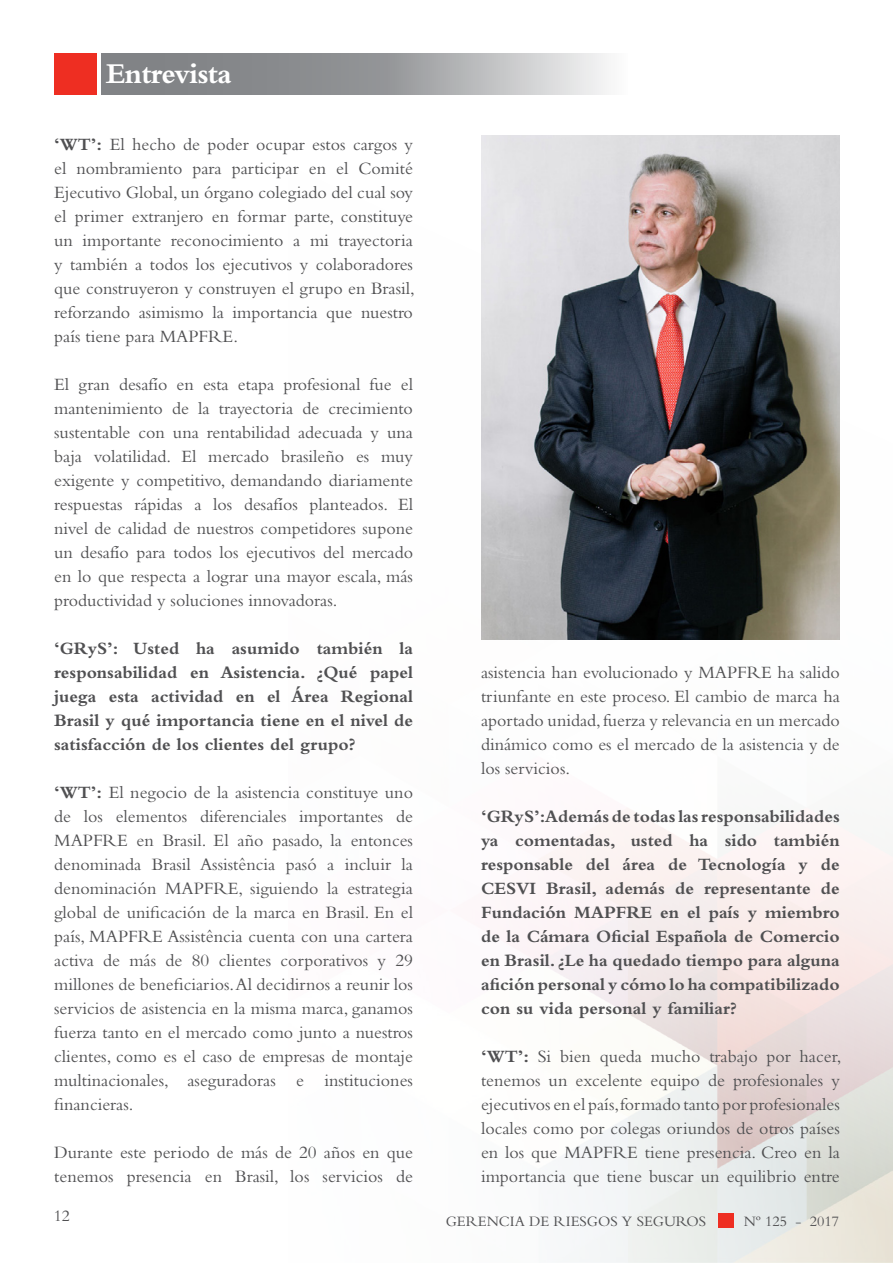
<style>
.page{position:relative;width:893px;height:1263px;background:#fff}
.page>*{position:absolute;margin:0;border:0;box-sizing:border-box;transform-origin:0 0}
.t1{font:700 30px "Bembo Std";letter-spacing:-.025em;color:#fff}
.t2{font:18px/24px "Bembo Std";color:#505052;text-align:justify}
.t3{font:700 18px/24px "Bembo Std";color:#505052;text-align:justify}
.t4{font:16.5px "Bembo Std";color:#505052}
.t5{font:15px "Bembo Std";color:#505052}
.s1{font-weight:700}
</style>
<div class="page">
<svg style="left:481px;top:639px;width:412px;height:624px;fill:#fbf6f7"></svg>
<div style="left:54px;top:54px;width:43px;height:41px;background:#ee2e22"></div>
<svg style="left:101px;top:54px;width:506px;height:41px"></svg>
<img style="left:481px;top:135px;width:359px;height:504px">
<div style="left:718px;top:1213px;width:15px;height:15px;background:#ee2e22"></div>
<h1 class="t1" style="left:106px;top:57px;width:127px">Entrevista</h1>
<p class="t2" style="left:54px;top:132px;width:362px"><span class="s1">‘WT’:</span> El hecho de poder ocupar estos cargos y el nombramiento para participar en el Comité Ejecutivo Global, un órgano colegiado del cual soy el primer extranjero en formar parte, constituye un importante reconocimiento a mi trayectoria y también a todos los ejecutivos y colaboradores que construyeron y construyen el grupo en Brasil, reforzando asimismo la importancia que nuestro país tiene para MAPFRE.</p>
<p class="t2" style="left:54px;top:372px;width:360px">El gran desafío en esta etapa profesional fue el mantenimiento de la trayectoria de crecimiento sustentable con una rentabilidad adecuada y una baja volatilidad. El mercado brasileño es muy exigente y competitivo, demandando diariamente respuestas rápidas a los desafíos planteados. El nivel de calidad de nuestros competidores supone un desafío para todos los ejecutivos del mercado en lo que respecta a lograr una mayor escala, más productividad y soluciones innovadoras.</p>
<p class="t3" style="left:54px;top:636px;width:360px">‘GRyS’: Usted ha asumido también la responsabilidad en Asistencia. ¿Qué papel juega esta actividad en el Área Regional Brasil y qué importancia tiene en el nivel de satisfacción de los clientes del grupo?</p>
<p class="t2" style="left:54px;top:780px;width:360px"><span class="s1">‘WT’:</span> El negocio de la asistencia constituye uno de los elementos diferenciales importantes de MAPFRE en Brasil. El año pasado, la entonces denominada Brasil Assistência pasó a incluir la denominación MAPFRE, siguiendo la estrategia global de unificación de la marca en Brasil. En el país, MAPFRE Assistência cuenta con una cartera activa de más de 80 clientes corporativos y 29 millones de beneficiarios. Al decidirnos a reunir los servicios de asistencia en la misma marca, ganamos fuerza tanto en el mercado como junto a nuestros clientes, como es el caso de empresas de montaje multinacionales, aseguradoras e instituciones financieras.</p>
<p class="t2" style="left:54px;top:1140px;width:360px">Durante este periodo de más de 20 años en que tenemos presencia en Brasil, los servicios de</p>
<p class="t4" style="left:54px;top:1206px;width:18px">12</p>
<p class="t2" style="left:481px;top:660px;width:360px">asistencia han evolucionado y MAPFRE ha salido triunfante en este proceso. El cambio de marca ha aportado unidad, fuerza y relevancia en un mercado dinámico como es el mercado de la asistencia y de los servicios.</p>
<p class="t3" style="left:481px;top:804px;width:360px">‘GRyS’: Además de todas las responsabilidades ya comentadas, usted ha sido también responsable del área de Tecnología y de CESVI Brasil, además de representante de Fundación MAPFRE en el país y miembro de la Cámara Oficial Española de Comercio en Brasil. ¿Le ha quedado tiempo para alguna afición personal y cómo lo ha compatibilizado con su vida personal y familiar?</p>
<p class="t2" style="left:481px;top:1044px;width:362px"><span class="s1">‘WT’:</span> Si bien queda mucho trabajo por hacer, tenemos un excelente equipo de profesionales y ejecutivos en el país,formado tanto por profesionales locales como por colegas oriundos de otros países en los que MAPFRE tiene presencia. Creo en la importancia que tiene buscar un equilibrio entre</p>
<p class="t5" style="left:446px;top:1212px;width:262px">GERENCIA DE RIESGOS Y SEGUROS</p>
<p class="t5" style="left:744px;top:1212px;width:97px">Nº 125 - 2017</p>
</div>
